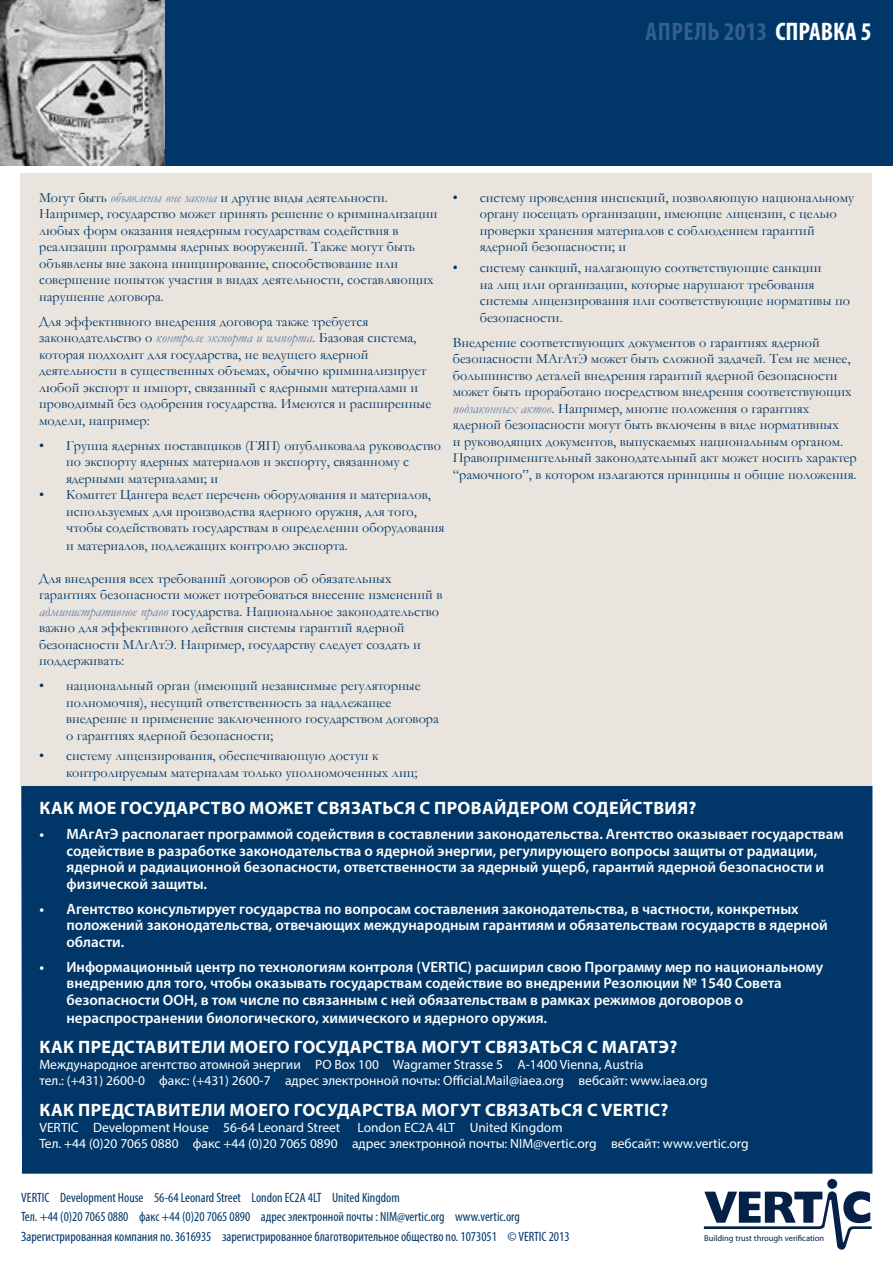
<style>
.page{position:relative;width:893px;height:1263px;background:#fff}
.page>*{position:absolute;margin:0;border:0;box-sizing:border-box;transform-origin:0 0}
.t1{font:700 condensed 25.5px "Myriad Pro";letter-spacing:.02em;color:#345e8b}
.t2{font:700 condensed 25.5px "Myriad Pro";color:#fff}
.t3{font:700 18px "Myriad Pro";letter-spacing:.02em;color:#fff}
.t4{font:600 15px/16.5px "Myriad Pro";color:#fff}
.t5{font:14.25px/16.5px "Garamond";color:#003768}
.t6{font:13.5px/16.2px "Myriad Pro";color:#fff}
.t7{font:condensed 13.5px/19.5px "Myriad Pro";color:#003768}
.t8{font:8.55px "Myriad Pro";color:#052147}
.s1{color:#fff}
.s2{font-style:italic;color:#6380a7}
</style>
<div class="page">
<div style="left:21px;top:786px;width:851px;height:388px;background:#003768"></div>
<div style="left:0;top:0;width:893px;height:166px;background:#003768"></div>
<div style="left:21px;top:173px;width:851px;height:613px;background:#eae4de"></div>
<img style="left:0;top:0;width:165px;height:166px">
<svg style="left:704px;top:1179px;width:168px;height:70px"></svg>
<h1 class="t1" style="left:646px;top:16px;width:143px">апрель 2013 <span class="s1">СПРАВ</span></h1>
<h1 class="t2" style="left:833px;top:16px;width:40px">КА 5</h1>
<p class="t5" style="left:39px;top:189px;width:400px">Могут быть <span class="s2">объявлены вне закона</span> и другие виды деятельности.<br>Например, государство может принять решение о криминализации любых форм оказания неядерным государствам содействия в реализации программы ядерных вооружений. Также могут быть объявлены вне закона инициирование, способствование или совершение попыток участия в видах деятельности, составляющих нарушение договора.</p>
<p class="t5" style="left:39px;top:313px;width:394px">Для эффективного внедрения договора также требуется законодательство о <span class="s2">контроле экспорта и импорта</span>. Базовая система, которая подходит для государства, не ведущего ядерной деятельности в существенных объемах, обычно криминализирует любой экспорт и импорт, связанный с ядерными материалами и проводимый без одобрения государства. Имеются и расширенные модели, например:</p>
<p class="t5" style="left:66px;top:437px;width:376px;text-indent:-27px">• Группа ядерных поставщиков (ГЯП) опубликовала руководство по экспорту ядерных материалов и экспорту, связанному с ядерными материалами; и</p>
<p class="t5" style="left:66px;top:486px;width:380px;text-indent:-27px">• Комитет Цангера ведет перечень оборудования и материалов, используемых для производства ядерного оружия, для того, чтобы содействовать государствам в определении оборудования и материалов, подлежащих контролю экспорта.</p>
<p class="t5" style="left:39px;top:569px;width:405px">Для внедрения всех требований договоров об обязательных гарантиях безопасности может потребоваться внесение изменений в <span class="s2">административное право</span> государства. Национальное законодательство важно для эффективного действия системы гарантий ядерной безопасности МАгАтЭ. Например, государству следует создать и поддерживать:</p>
<p class="t5" style="left:66px;top:677px;width:374px;text-indent:-27px">• национальный орган (имеющий независимые регуляторные полномочия), несущий ответственность за надлежащее внедрение и применение заключенного государством договора о гарантиях ядерной безопасности;</p>
<p class="t5" style="left:66px;top:747px;width:353px;text-indent:-27px">• систему лицензирования, обеспечивающую доступ к контролируемым материалам только уполномоченных лиц;</p>
<p class="t5" style="left:480px;top:189px;width:376px;text-indent:-27px">• систему проведения инспекций, позволяющую национальному органу посещать организации, имеющие лицензии, с целью проверки хранения материалов с соблюдением гарантий ядерной безопасности; и</p>
<p class="t5" style="left:480px;top:259px;width:372px;text-indent:-27px">• систему санкций, налагающую соответствующие санкции<br>на лиц или организации, которые нарушают требования системы лицензирования или соответствующие нормативы по безопасности.</p>
<p class="t5" style="left:453px;top:333px;width:405px">Внедрение соответствующих документов о гарантиях ядерной безопасности МАгАтЭ может быть сложной задачей. Тем не менее, большинство деталей внедрения гарантий ядерной безопасности может быть проработано посредством внедрения соответствующих <span class="s2">подзаконных актов</span>. Например, многие положения о гарантиях ядерной безопасности могут быть включены в виде нормативных<br>и руководящих документов, выпускаемых национальным органом.<br>Правоприменительный законодательный акт может носить характер “рамочного”, в котором излагаются принципы и общие положения.</p>
<p class="t3" style="left:40px;top:796px;width:658px">КАК МОЕ ГОСУДАРСТВО МОЖЕТ СВЯЗАТЬСЯ С ПРОВАЙДЕРОМ СОДЕЙСТВИЯ?</p>
<p class="t4" style="left:66px;top:826px;width:779px;text-indent:-27px">• МАгАтЭ располагает программой содействия в составлении законодательства. Агентство оказывает государствам содействие в разработке законодательства о ядерной энергии, регулирующего вопросы защиты от радиации, ядерной и радиационной безопасности, ответственности за ядерный ущерб, гарантий ядерной безопасности и физической защиты.</p>
<p class="t4" style="left:66px;top:900px;width:763px;text-indent:-27px">• Агентство консультирует государства по вопросам составления законодательства, в частности, конкретных положений законодательства, отвечающих международным гарантиям и обязательствам государств в ядерной области.</p>
<p class="t4" style="left:66px;top:958px;width:758px;text-indent:-27px">• Информационный центр по технологиям контроля (VERTIC) расширил свою Программу мер по национальному внедрению для того, чтобы оказывать государствам содействие во внедрении Резолюции № 1540 Совета безопасности ООН, в том числе по связанным с ней обязательствам в рамках режимов договоров о</p>
<p class="t4" style="left:66px;top:1009px;width:482px">нераспространении биологического, химического и ядерного оружия.</p>
<p class="t3" style="left:40px;top:1035px;width:639px">КАК ПРЕДСТАВИТЕЛИ МОЕГО ГОСУДАРСТВА МОГУТ СВЯЗАТЬСЯ С МАгАтЭ?</p>
<p class="t6" style="left:39px;top:1056px;width:670px">Международное агентство атомной энергии PO Box 100 Wagramer Strasse 5 A-1400 Vienna, Austria<br>тел.: (+431) 2600-0 факс: (+431) 2600-7 адрес электронной почты: Official.Mail@iaea.org вебсайт: www.iaea.org</p>
<p class="t3" style="left:40px;top:1098px;width:630px">КАК ПРЕДСТАВИТЕЛИ МОЕГО ГОСУДАРСТВА МОГУТ СВЯЗАТЬСЯ С VERTIC?</p>
<p class="t6" style="left:39px;top:1119px;width:302px">VERTIC Development House 56-64 Leonard Street</p>
<p class="t6" style="left:39px;top:1119px;width:711px;text-indent:318px">London EC2A 4LT United Kingdom<br>Тел. +44 (0)20 7065 0880 факс +44 (0)20 7065 0890 адрес электронной почты: NIM@vertic.org вебсайт: www.vertic.org</p>
<p class="t7" style="left:21px;top:1187px;width:550px">VERTIC Development House 56-64 Leonard Street London EC2A 4LT United Kingdom<br>Тел. +44 (0)20 7065 0880 факс +44 (0)20 7065 0890 адрес электронной почты : NIM@vertic.org www.vertic.org<br>Зарегистрированная компания no. 3616935 зарегистрированное благотворительное общество no. 1073051 © VERTIC 2013</p>
<p class="t8" style="left:704px;top:1233px;width:122px">Building trust through verification</p>
</div>
